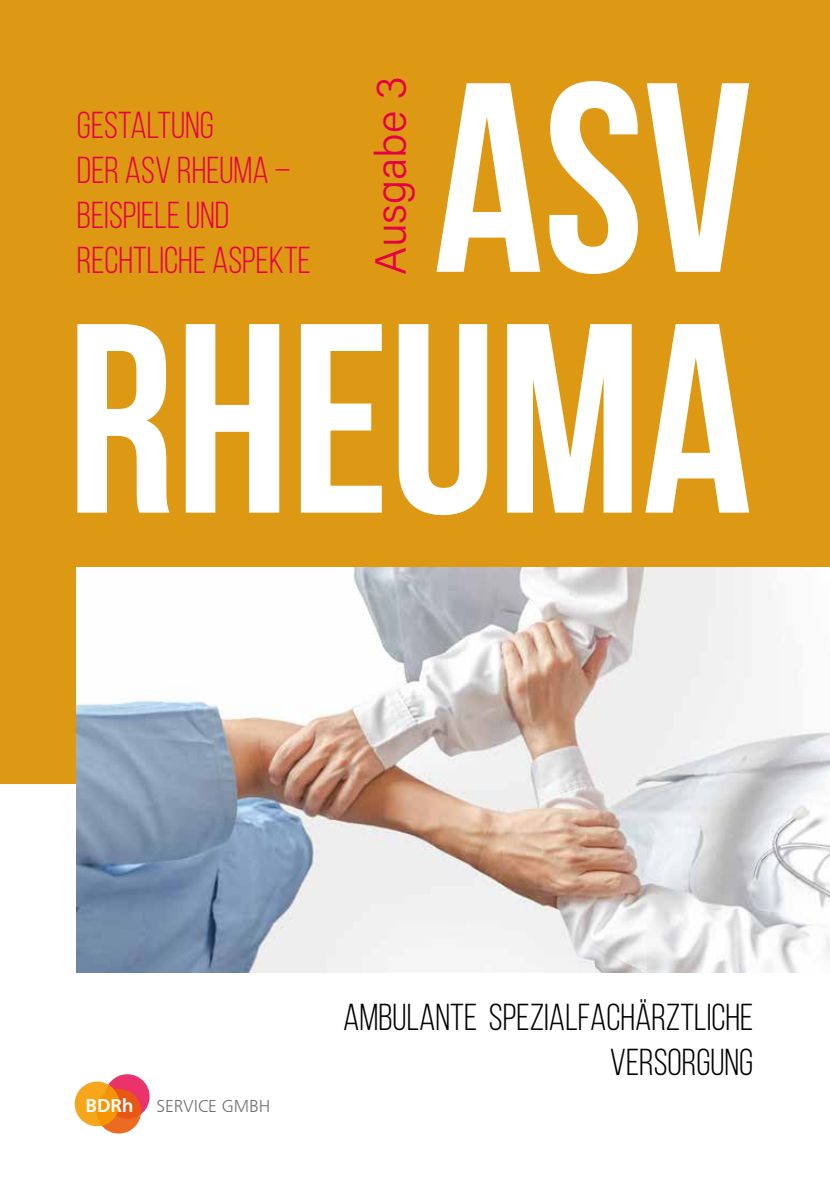
<style>
.page{position:relative;width:830px;height:1191px;background:#fff}
.page>*{position:absolute;margin:0;border:0;box-sizing:border-box;transform-origin:0 0}
.t1{font:700 269.25px/240.8px "Bebas Neue";color:#fff;text-align:right}
.t2{font:300 43.5px "Acumin Pro";letter-spacing:-.005em;color:#e50244}
.t3{font:37.5px/45px "Bebas Neue";color:#e50244}
.t4{font:37.5px/45px "Bebas Neue";color:#000;text-align:right}
.t5{font:17.4px "Humanist 777 BT Light B";color:#706f6f}
.s1{font-family:"Humanist 777 BT Bold B";font-size:18.6px;color:#fff}
</style>
<div class="page">
<div style="left:0;top:0;width:829px;height:783px;background:#de9914"></div>
<img style="left:77px;top:567px;width:752px;height:405px">
<div style="left:105px;top:1074px;width:44px;height:44px;background:#ea336b;border-radius:50%"></div>
<svg style="left:96px;top:1089px;width:45px;height:44px"></svg>
<svg style="left:75px;top:1081px;width:44px;height:45px;fill:#f6a61a"></svg>
<p class="t2" style="left:360px;top:275px;width:201px;rotate:-90deg">Ausgabe 3</p>
<h1 class="t1" style="left:67px;top:55px;width:686px">ASV<br>RHEUMA</h1>
<p class="t3" style="left:77px;top:102px;width:235px">GESTALTUNG<br>DER ASV RHEUMA –<br>BEISPIELE UND<br>RECHTLICHE ASPEKTE</p>
<p class="t5" style="left:85px;top:1095px;width:186px"><span class="s1">BDRh</span> SERVICE GMBH</p>
<p class="t4" style="left:343px;top:994px;width:411px">AMBULANTE SPEZIALFACHÄRZTLICHE<br>VERSORGUNG</p>
</div>
